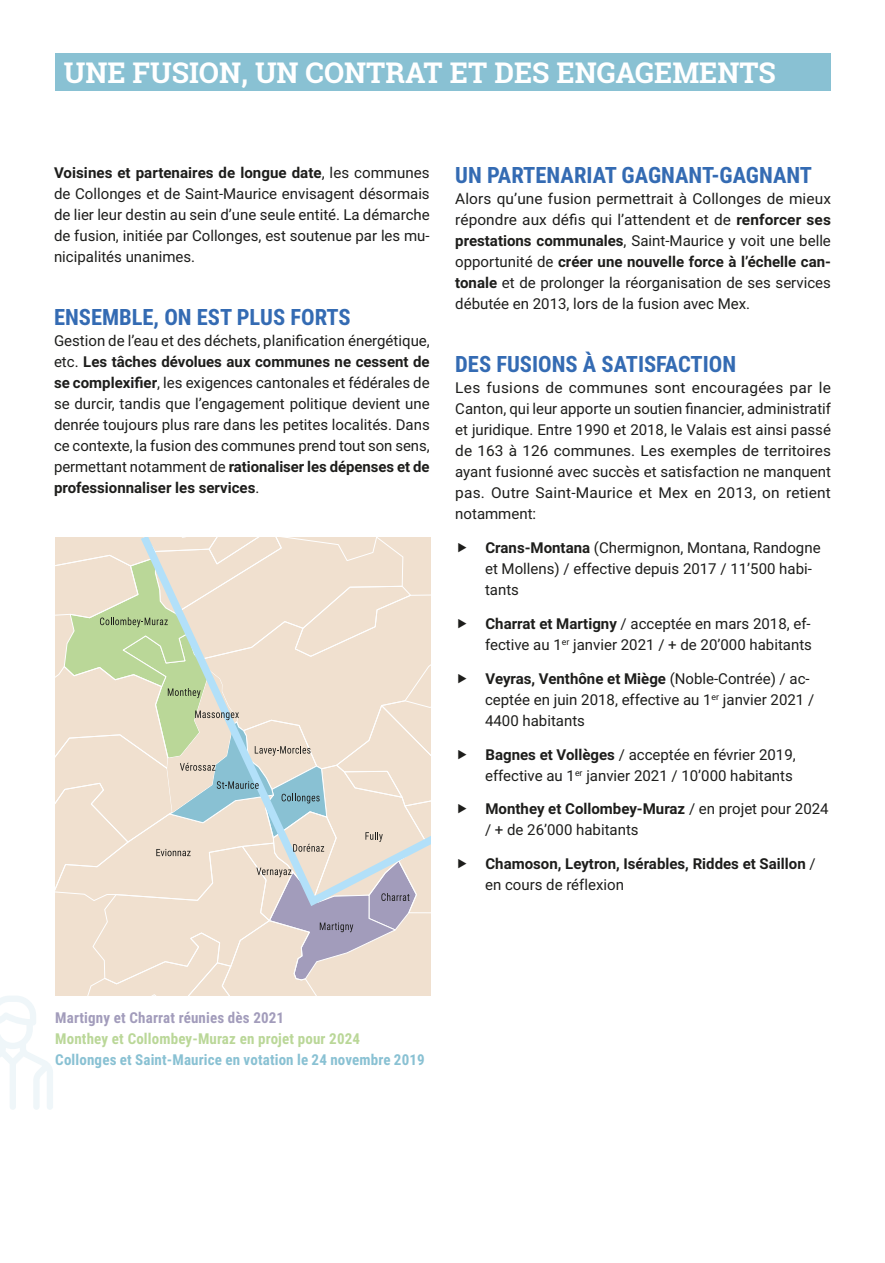
<style>
.page{position:relative;width:885px;height:1263px;background:#fff}
.page>*{position:absolute;margin:0;border:0;box-sizing:border-box;transform-origin:0 0}
.t1{font:700 28.5px "Roboto Slab";color:#fff}
.t2{font:700 22.5px "Roboto Condensed";color:#346bb3}
.t3{font:15px/21px "Roboto";color:#1d1d1b}
.t4{font:700 15px/21px "Roboto";color:#1d1d1b}
.t5{font:700 15px "Roboto Condensed";letter-spacing:.01em;color:#89c1d3}
.t6{font:700 15px "Roboto Condensed";letter-spacing:.01em;color:#bad798}
.t7{font:700 15px "Roboto Condensed";letter-spacing:.01em;color:#a29cbb}
.s1{font-weight:700}
.s2{font-weight:400}
</style>
<div class="page">
<div style="left:55px;top:54px;width:775px;height:37px;background:#89c1d3"></div>
<svg style="left:0;top:537px;width:430px;height:573px"></svg>
<h1 class="t1" style="left:64px;top:54px;width:713px">UNE FUSION, UN CONTRAT ET DES ENGAGEMENTS</h1>
<p class="t3" style="left:54px;top:161px;width:377px;text-align:justify"><span class="s1">Voisines et partenaires de longue date</span>, les communes de Collonges et de Saint-Maurice envisagent désormais de lier leur destin au sein d’une seule entité. La démarche de fusion, initiée par Collonges, est soutenue par les mu&shy;nicipalités unanimes.</p>
<h2 class="t2" style="left:54px;top:301px;width:298px">ENSEMBLE, ON EST PLUS FORTS</h2>
<p class="t3" style="left:54px;top:329px;width:377px;text-align:justify">Gestion de l’eau et des déchets, planification énergétique, etc. <span class="s1">Les tâches dévolues aux communes ne cessent de se complexifier</span>, les exigences cantonales et fédérales de se durcir, tandis que l’engagement politique devient une denrée toujours plus rare dans les petites localités. Dans ce contexte, la fusion des communes prend tout son sens, permettant notamment de <span class="s1">rationaliser les dépenses et de professionnaliser les services</span>.</p>
<h2 class="t2" style="left:455px;top:160px;width:358px">UN PARTENARIAT GAGNANT-GAGNANT</h2>
<p class="t3" style="left:455px;top:188px;width:377px;text-align:justify">Alors qu’une fusion permettrait à Collonges de mieux répondre aux défis qui l’attendent et de <span class="s1">renforcer ses prestations communales</span>, Saint-Maurice y voit une belle opportunité de <span class="s1">créer une nouvelle force à l’échelle can&shy;tonale</span> et de prolonger la réorganisation de ses services débutée en 2013, lors de la fusion avec Mex.</p>
<h2 class="t2" style="left:455px;top:349px;width:282px">DES FUSIONS À SATISFACTION</h2>
<p class="t3" style="left:455px;top:377px;width:377px;text-align:justify">Les fusions de communes sont encouragées par le Canton, qui leur apporte un soutien financier, administratif et juridique. Entre 1990 et 2018, le Valais est ainsi passé de 163 à 126 communes. Les exemples de territoires ayant fusionné avec succès et satisfaction ne manquent pas. Outre Saint-Maurice et Mex en 2013, on retient notamment:</p>
<p class="t3" style="left:485px;top:537px;width:337px"><span class="s1">Crans-Montana</span> (Chermignon, Montana, Randogne et Mollens) / effective depuis 2017 / 11’500 habi&shy;tants</p>
<p class="t3" style="left:485px;top:613px;width:328px"><span class="s1">Charrat et Martigny</span> / acceptée en mars 2018, ef&shy;fective au 1<sup>er</sup> janvier 2021 / + de 20’000 habitants</p>
<p class="t3" style="left:485px;top:667px;width:331px"><span class="s1">Veyras, Venthône et Miège</span> (Noble-Contrée) / ac&shy;ceptée en juin 2018, effective au 1<sup>er</sup> janvier 2021 /<br>4400 habitants</p>
<p class="t3" style="left:485px;top:743px;width:312px"><span class="s1">Bagnes et Vollèges</span> / acceptée en février 2019, effective au 1<sup>er</sup> janvier 2021 / 10’000 habitants</p>
<p class="t3" style="left:485px;top:798px;width:345px"><span class="s1">Monthey et Collombey-Muraz</span> / en projet pour 2024 / + de 26’000 habitants</p>
<p class="t4" style="left:485px;top:853px;width:332px">Chamoson, Leytron, Isérables, Riddes et Saillon <span class="s2">/ en cours de réflexion</span></p>
<p class="t7" style="left:55px;top:1007px;width:230px">Martigny et Charrat réunies dès 2021</p>
<p class="t6" style="left:55px;top:1028px;width:306px">Monthey et Collombey-Muraz en projet pour 2024</p>
<p class="t5" style="left:55px;top:1049px;width:371px">Collonges et Saint-Maurice en votation le 24 novembre 2019</p>
</div>
